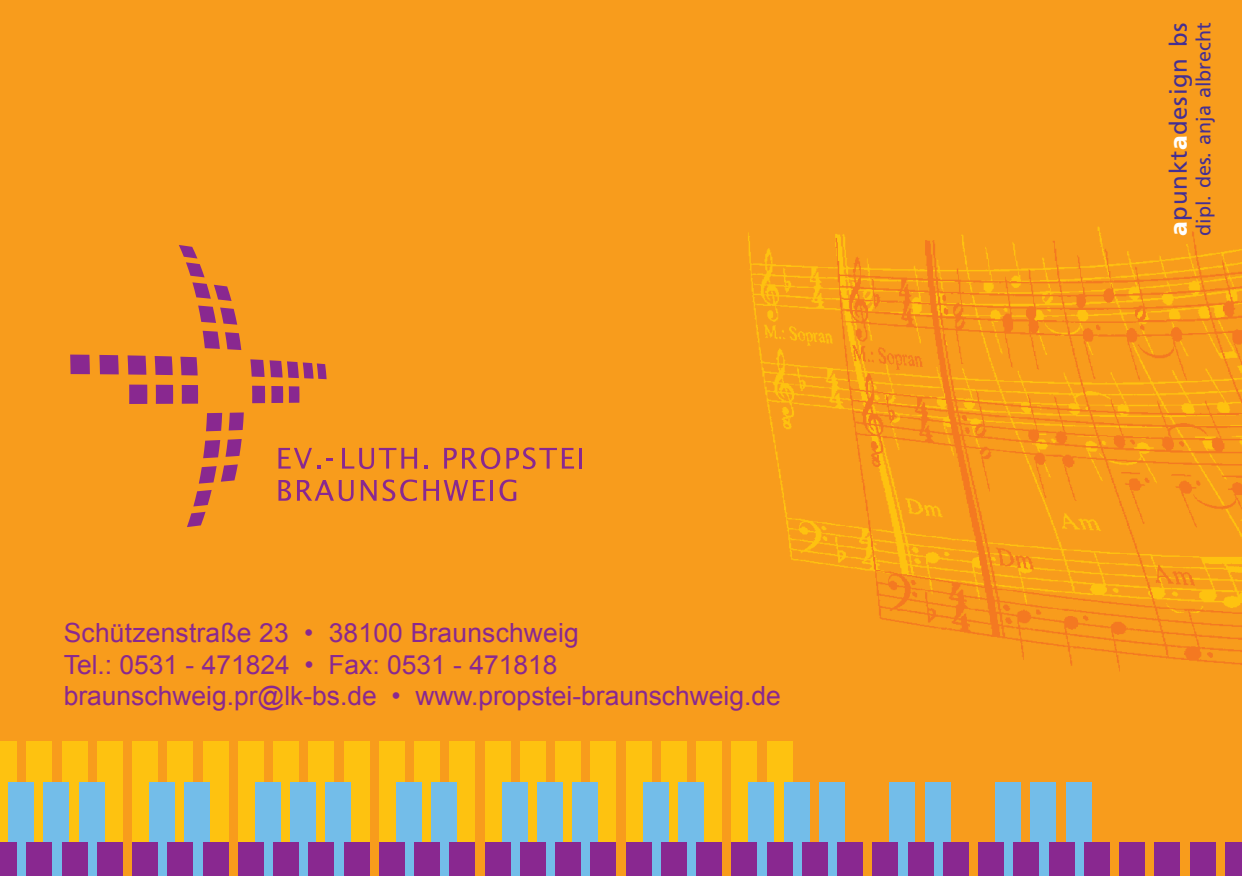
<style>
.page{position:relative;width:1242px;height:876px;background:#f89c1c}
.page>*{position:absolute;margin:0;border:0;box-sizing:border-box;transform-origin:0 0}
.t1{font:26.4px/31.8px "Arial";color:#892890}
.t2{font:24px "Frutiger";letter-spacing:.03em;color:#452f92}
.t3{font:19.8px "Frutiger";color:#452f92}
.s1{font-weight:900;color:#fff}
</style>
<div class="page">
<img style="left:748px;top:226px;width:494px;height:446px">
<svg style="left:278px;top:480px;width:13px;height:21px"></svg>
<svg style="left:297px;top:480px;width:56px;height:21px"></svg>
<svg style="left:361px;top:480px;width:15px;height:21px"></svg>
<svg style="left:383px;top:479px;width:34px;height:22px"></svg>
<svg style="left:423px;top:480px;width:62px;height:21px"></svg>
<hr style="left:490px;top:480px;width:3px;height:21px;background:#892890">
<svg style="left:499px;top:479px;width:17px;height:22px"></svg>
<svg style="left:278px;top:448px;width:42px;height:21px"></svg>
<svg style="left:327px;top:459px;width:6px;height:2px"></svg>
<svg style="left:342px;top:448px;width:75px;height:21px"></svg>
<svg style="left:424px;top:465px;width:4px;height:4px"></svg>
<svg style="left:444px;top:447px;width:56px;height:22px"></svg>
<svg style="left:506px;top:447px;width:68px;height:22px"></svg>
<hr style="left:579px;top:448px;width:3px;height:21px;background:#892890">
<svg style="left:180px;top:357px;width:18px;height:18px"></svg>
<svg style="left:187px;top:512px;width:18px;height:15px"></svg>
<svg style="left:70px;top:355px;width:20px;height:19px"></svg>
<svg style="left:129px;top:385px;width:18px;height:19px"></svg>
<svg style="left:229px;top:412px;width:15px;height:18px"></svg>
<svg style="left:193px;top:490px;width:19px;height:16px"></svg>
<svg style="left:199px;top:464px;width:39px;height:20px"></svg>
<svg style="left:203px;top:439px;width:39px;height:19px"></svg>
<svg style="left:206px;top:413px;width:16px;height:18px"></svg>
<svg style="left:203px;top:331px;width:38px;height:19px"></svg>
<svg style="left:179px;top:245px;width:58px;height:80px"></svg>
<svg style="left:289px;top:386px;width:10px;height:17px"></svg>
<svg style="left:271px;top:386px;width:12px;height:17px"></svg>
<svg style="left:252px;top:386px;width:13px;height:17px"></svg>
<svg style="left:250px;top:359px;width:77px;height:20px"></svg>
<svg style="left:156px;top:385px;width:17px;height:19px"></svg>
<svg style="left:182px;top:385px;width:16px;height:19px"></svg>
<svg style="left:99px;top:355px;width:20px;height:19px"></svg>
<svg style="left:128px;top:355px;width:18px;height:20px"></svg>
<svg style="left:155px;top:356px;width:18px;height:19px"></svg>
<div style="left:767px;top:742px;width:25px;height:102px;background:#fec210"></div>
<div style="left:732px;top:742px;width:25px;height:102px;background:#fec210"></div>
<div style="left:696px;top:742px;width:25px;height:102px;background:#fec210"></div>
<div style="left:661px;top:742px;width:25px;height:102px;background:#fec210"></div>
<div style="left:626px;top:742px;width:25px;height:102px;background:#fec210"></div>
<div style="left:591px;top:742px;width:25px;height:102px;background:#fec210"></div>
<div style="left:555px;top:742px;width:26px;height:102px;background:#fec210"></div>
<div style="left:520px;top:742px;width:25px;height:102px;background:#fec210"></div>
<div style="left:485px;top:742px;width:25px;height:102px;background:#fec210"></div>
<div style="left:450px;top:742px;width:25px;height:102px;background:#fec210"></div>
<div style="left:414px;top:742px;width:26px;height:102px;background:#fec210"></div>
<div style="left:379px;top:742px;width:25px;height:102px;background:#fec210"></div>
<div style="left:344px;top:742px;width:25px;height:102px;background:#fec210"></div>
<div style="left:309px;top:742px;width:25px;height:102px;background:#fec210"></div>
<div style="left:273px;top:742px;width:26px;height:102px;background:#fec210"></div>
<div style="left:238px;top:742px;width:25px;height:102px;background:#fec210"></div>
<div style="left:203px;top:742px;width:25px;height:102px;background:#fec210"></div>
<div style="left:168px;top:742px;width:25px;height:102px;background:#fec210"></div>
<div style="left:132px;top:742px;width:26px;height:102px;background:#fec210"></div>
<div style="left:97px;top:742px;width:25px;height:102px;background:#fec210"></div>
<div style="left:62px;top:742px;width:25px;height:102px;background:#fec210"></div>
<div style="left:27px;top:742px;width:25px;height:102px;background:#fec210"></div>
<div style="left:0;top:742px;width:17px;height:102px;background:#fec210"></div>
<div style="left:1066px;top:782px;width:25px;height:94px;background:#73bde9"></div>
<div style="left:1030px;top:782px;width:26px;height:94px;background:#73bde9"></div>
<div style="left:995px;top:782px;width:25px;height:94px;background:#73bde9"></div>
<div style="left:925px;top:782px;width:25px;height:94px;background:#73bde9"></div>
<div style="left:890px;top:782px;width:25px;height:94px;background:#73bde9"></div>
<div style="left:819px;top:782px;width:25px;height:94px;background:#73bde9"></div>
<div style="left:784px;top:782px;width:25px;height:94px;background:#73bde9"></div>
<div style="left:749px;top:782px;width:25px;height:94px;background:#73bde9"></div>
<div style="left:678px;top:782px;width:25px;height:94px;background:#73bde9"></div>
<div style="left:643px;top:782px;width:25px;height:94px;background:#73bde9"></div>
<div style="left:572px;top:782px;width:26px;height:94px;background:#73bde9"></div>
<div style="left:537px;top:782px;width:25px;height:94px;background:#73bde9"></div>
<div style="left:502px;top:782px;width:25px;height:94px;background:#73bde9"></div>
<div style="left:431px;top:782px;width:26px;height:94px;background:#73bde9"></div>
<div style="left:396px;top:782px;width:25px;height:94px;background:#73bde9"></div>
<div style="left:326px;top:782px;width:25px;height:94px;background:#73bde9"></div>
<div style="left:290px;top:782px;width:26px;height:94px;background:#73bde9"></div>
<div style="left:255px;top:782px;width:25px;height:94px;background:#73bde9"></div>
<div style="left:185px;top:782px;width:25px;height:94px;background:#73bde9"></div>
<div style="left:149px;top:782px;width:26px;height:94px;background:#73bde9"></div>
<div style="left:79px;top:782px;width:25px;height:94px;background:#73bde9"></div>
<div style="left:44px;top:782px;width:25px;height:94px;background:#73bde9"></div>
<div style="left:9px;top:782px;width:25px;height:94px;background:#73bde9"></div>
<div style="left:1225px;top:842px;width:17px;height:34px;background:#892890"></div>
<div style="left:1190px;top:842px;width:25px;height:34px;background:#892890"></div>
<div style="left:1154px;top:842px;width:26px;height:34px;background:#892890"></div>
<div style="left:1119px;top:842px;width:25px;height:34px;background:#892890"></div>
<div style="left:1084px;top:842px;width:25px;height:34px;background:#892890"></div>
<div style="left:1049px;top:842px;width:25px;height:34px;background:#892890"></div>
<div style="left:1013px;top:842px;width:26px;height:34px;background:#892890"></div>
<div style="left:978px;top:842px;width:25px;height:34px;background:#892890"></div>
<div style="left:943px;top:842px;width:25px;height:34px;background:#892890"></div>
<div style="left:908px;top:842px;width:25px;height:34px;background:#892890"></div>
<div style="left:873px;top:842px;width:25px;height:34px;background:#892890"></div>
<div style="left:837px;top:842px;width:25px;height:34px;background:#892890"></div>
<div style="left:802px;top:842px;width:25px;height:34px;background:#892890"></div>
<div style="left:767px;top:842px;width:25px;height:34px;background:#892890"></div>
<div style="left:732px;top:842px;width:25px;height:34px;background:#892890"></div>
<div style="left:696px;top:842px;width:25px;height:34px;background:#892890"></div>
<div style="left:661px;top:842px;width:25px;height:34px;background:#892890"></div>
<div style="left:626px;top:842px;width:25px;height:34px;background:#892890"></div>
<div style="left:591px;top:842px;width:25px;height:34px;background:#892890"></div>
<div style="left:555px;top:842px;width:26px;height:34px;background:#892890"></div>
<div style="left:520px;top:842px;width:25px;height:34px;background:#892890"></div>
<div style="left:485px;top:842px;width:25px;height:34px;background:#892890"></div>
<div style="left:450px;top:842px;width:25px;height:34px;background:#892890"></div>
<div style="left:414px;top:842px;width:26px;height:34px;background:#892890"></div>
<div style="left:379px;top:842px;width:25px;height:34px;background:#892890"></div>
<div style="left:344px;top:842px;width:25px;height:34px;background:#892890"></div>
<div style="left:309px;top:842px;width:25px;height:34px;background:#892890"></div>
<div style="left:273px;top:842px;width:26px;height:34px;background:#892890"></div>
<div style="left:238px;top:842px;width:25px;height:34px;background:#892890"></div>
<div style="left:203px;top:842px;width:25px;height:34px;background:#892890"></div>
<div style="left:168px;top:842px;width:25px;height:34px;background:#892890"></div>
<div style="left:132px;top:842px;width:26px;height:34px;background:#892890"></div>
<div style="left:97px;top:842px;width:25px;height:34px;background:#892890"></div>
<div style="left:62px;top:842px;width:25px;height:34px;background:#892890"></div>
<div style="left:27px;top:842px;width:25px;height:34px;background:#892890"></div>
<div style="left:0;top:842px;width:17px;height:34px;background:#892890"></div>
<p class="t1" style="left:64px;top:617px;width:718px">Schützenstraße 23 • 38100 Braunschweig<br>Tel.: 0531 - 471824 • Fax: 0531 - 471818 braunschweig.pr@lk-bs.de • www.propstei-braunschweig.de</p>
<p class="t2" style="left:1164px;top:236px;width:215px;rotate:-90deg"><span class="s1">a</span>punkt<span class="s1">a</span>design bs</p>
<p class="t3" style="left:1192px;top:236px;width:215px;rotate:-90deg">dipl. des. anja albrecht</p>
</div>
